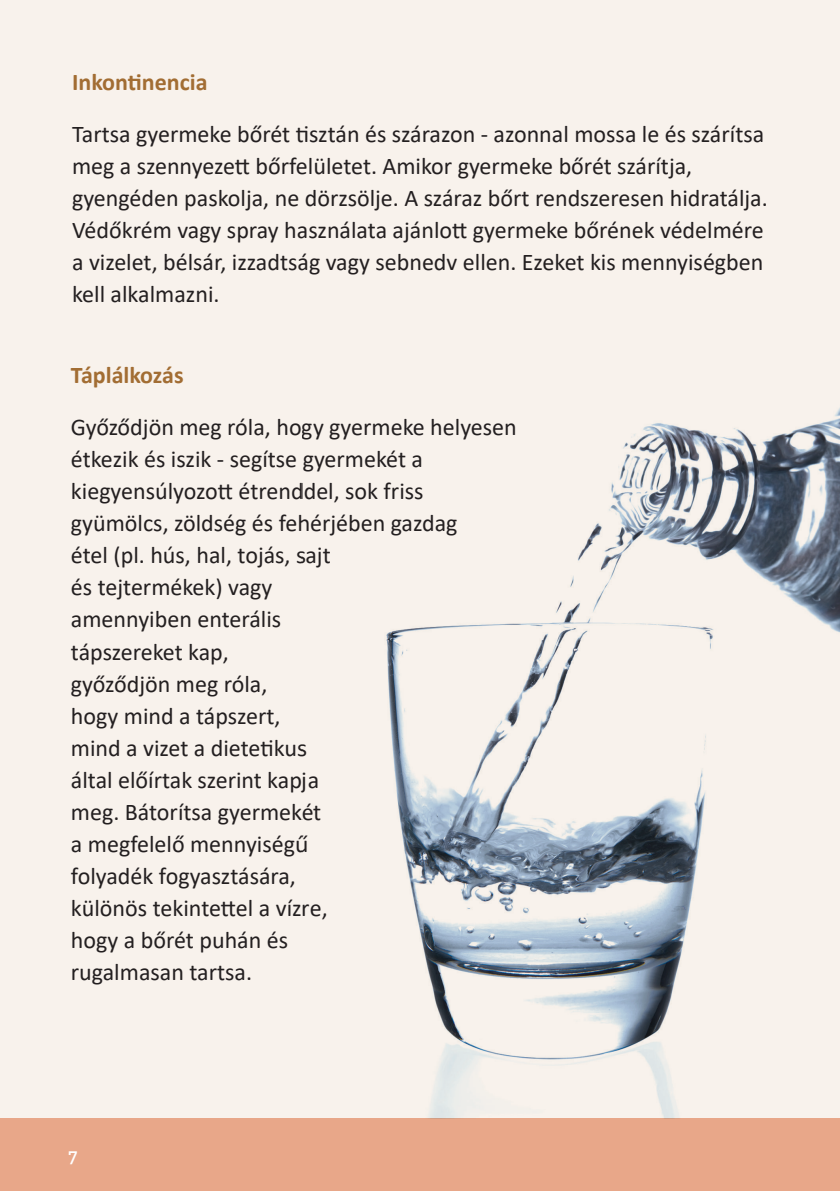
<style>
.page{position:relative;width:840px;height:1191px;background:#fff}
.page>*{position:absolute;margin:0;border:0;box-sizing:border-box;transform-origin:0 0}
.List_Paragraph{font:24px/32px "Calibri";color:#231f20}
.t1{font:700 24px "Calibri";color:#a26d33}
.t2{font:18px "DIN Medium Alternate";color:#fff}
</style>
<div class="page">
<div style="left:0;top:0;width:839px;height:1191px;background:#f8f2ec"></div>
<div style="left:0;top:1119px;width:839px;height:72px;background:#e8a789"></div>
<img style="left:302px;top:409px;width:537px;height:710px">
<p class="t1" style="left:72px;top:65px;width:137px">Inkontinencia</p>
<p class="List_Paragraph" style="left:72px;top:117px;width:696px">Tartsa gyermeke bőrét tisztán és szárazon - azonnal mossa le és szárítsa meg a szennyezett bőrfelületet. Amikor gyermeke bőrét szárítja, gyengéden paskolja, ne dörzsölje. A száraz bőrt rendszeresen hidratálja.<br>Védőkrém vagy spray használata ajánlott gyermeke bőrének védelmére a vizelet, bélsár, izzadtság vagy sebnedv ellen. Ezeket kis mennyiségben kell alkalmazni.</p>
<p class="t1" style="left:71px;top:358px;width:114px">Táplálkozás</p>
<p class="List_Paragraph" style="left:71px;top:411px;width:447px">Győződjön meg róla, hogy gyermeke helyesen étkezik és iszik - segítse gyermekét a kiegyensúlyozott étrenddel, sok friss gyümölcs, zöldség és fehérjében gazdag<br>étel (pl. hús, hal, tojás, sajt<br>és tejtermékek) vagy<br>amennyiben enterális<br>tápszereket kap,<br>győződjön meg róla,<br>hogy mind a tápszert,<br>mind a vizet a dietetikus<br>által előírtak szerint kapja<br>meg. Bátorítsa gyermekét<br>a megfelelő mennyiségű<br>folyadék fogyasztására,<br>különös tekintettel a vízre,<br>hogy a bőrét puhán és<br>rugalmasan tartsa.</p>
<p class="t2" style="left:68px;top:1144px;width:11px">7</p>
</div>
